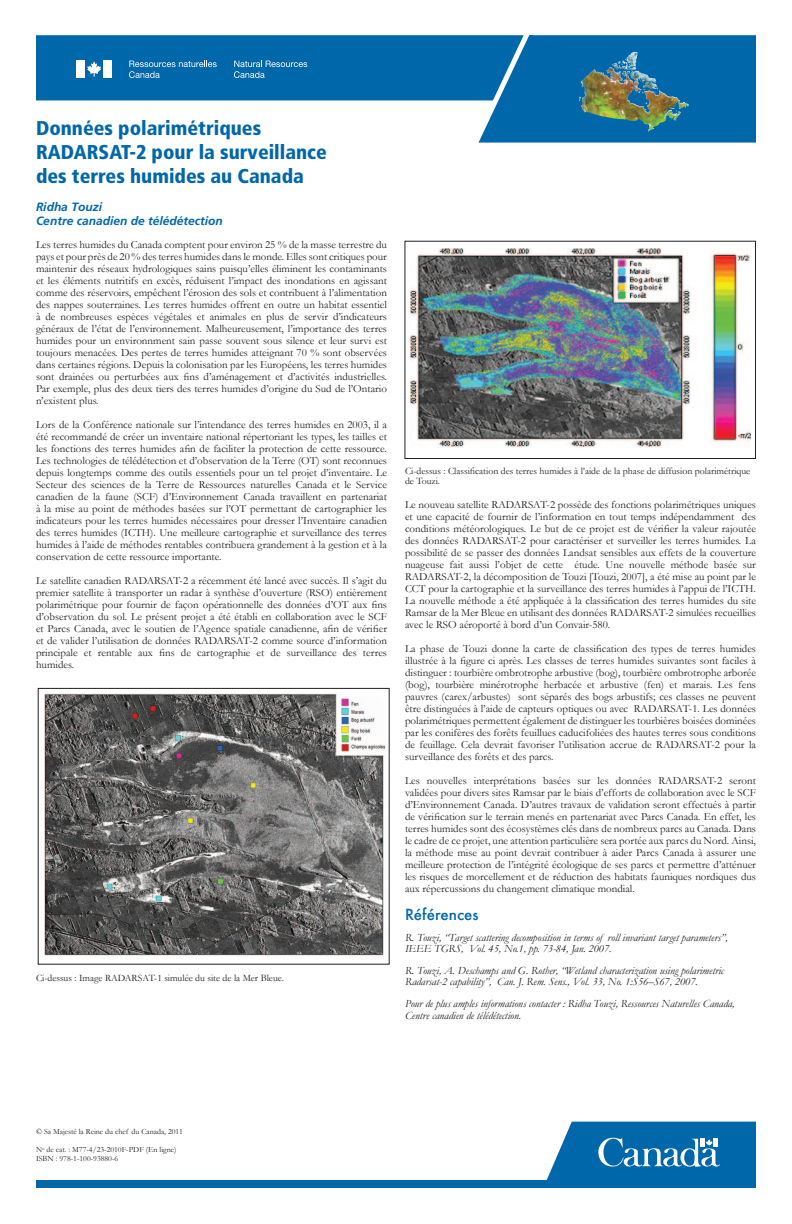
<style>
.page{position:relative;width:792px;height:1224px;background:#fff}
.page>*{position:absolute;margin:0;border:0;box-sizing:border-box;transform-origin:0 0}
.t1{font:900 condensed 20px/24px "Frutiger";color:#0067aa}
.t2{font:500 15px "Futura";color:#0067aa}
.t3{font:italic 700 12px/14px "Frutiger";color:#0067aa}
.t4{font:11px/12px "Garamond";color:#231f20;text-align:justify}
.t5{font:italic 11px/11px "Garamond";color:#231f20}
.t6{font:9.8px/10px "Garamond";color:#231f20}
.t7{font:8px/9px "Garamond";color:#231f20}
</style>
<div class="page">
<svg style="left:36px;top:35px;width:720px;height:108px"></svg>
<img style="left:618px;top:52px;width:19px;height:18px">
<svg style="left:543px;top:1122px;width:213px;height:59px;background:#287eb7"></svg>
<div style="left:36px;top:1181px;width:720px;height:7px;background:#0067aa"></div>
<img style="left:410px;top:248px;width:341px;height:200px">
<div style="left:404px;top:241px;width:352px;height:218px;border:1px solid #231f20"></div>
<img style="left:44px;top:693px;width:342px;height:264px">
<p class="t1" style="left:36px;top:116px;width:292px">Données polarimétriques<br>RADARSAT-2 pour la surveillance</p>
<p class="t1" style="left:36px;top:164px;width:269px">des terres humides au Canada</p>
<p class="t3" style="left:36px;top:200px;width:188px">Ridha Touzi<br>Centre canadien de télédétection</p>
<p class="t4" style="left:36px;top:238px;width:353px">Les terres humides du Canada comptent pour environ 25 % de la masse terrestre du pays et pour près de 20 % des terres humides dans le monde. Elles sont critiques pour maintenir des réseaux hydrologiques sains puisqu’elles éliminent les contaminants et les éléments nutritifs en excès, réduisent l’impact des inondations en agissant comme des réservoirs, empêchent l’érosion des sols et contribuent à l’alimentation des nappes souterraines. Les terres humides offrent en outre un habitat essentiel à de nombreuses espèces végétales et animales en plus de servir d’indicateurs généraux de l’état de l’environnement. Malheureusement, l’importance des terres humides pour un environnment sain passe souvent sous silence et leur survi est toujours menacées. Des pertes de terres humides atteignant 70 % sont observées dans certaines régions. Depuis la colonisation par les Européens, les terres humides sont drainées ou perturbées aux fins d’aménagement et d’activités industrielles.<br>Par exemple, plus des deux tiers des terres humides d’origine du Sud de l’Ontario n’existent plus.</p>
<p class="t4" style="left:36px;top:418px;width:353px">Lors de la Conférence nationale sur l’intendance des terres humides en 2003, il a été recommandé de créer un inventaire national répertoriant les types, les tailles et les fonctions des terres humides afin de faciliter la protection de cette ressource.<br>Les technologies de télédétection et d’observation de la Terre (OT) sont reconnues depuis longtemps comme des outils essentiels pour un tel projet d’inventaire. Le Secteur des sciences de la Terre de Ressources naturelles Canada et le Service canadien de la faune (SCF) d’Environnement Canada travaillent en partenariat à la mise au point de méthodes basées sur l’OT permettant de cartographier les indicateurs pour les terres humides nécessaires pour dresser l’Inventaire canadien des terres humides (ICTH). Une meilleure cartographie et surveillance des terres humides à l’aide de méthodes rentables contribuera grandement à la gestion et à la conservation de cette ressource importante.</p>
<p class="t4" style="left:36px;top:574px;width:353px">Le satellite canadien RADARSAT-2 a récemment été lancé avec succès. Il s’agit du premier satellite à transporter un radar à synthèse d’ouverture (RSO) entièrement polarimétrique pour fournir de façon opérationnelle des données d’OT aux fins d’observation du sol. Le présent projet a été établi en collaboration avec le SCF et Parcs Canada, avec le soutien de l’Agence spatiale canadienne, afin de vérifier et de valider l’utilisation de données RADARSAT-2 comme source d’information principale et rentable aux fins de cartographie et de surveillance des terres humides.</p>
<p class="t6" style="left:36px;top:973px;width:249px">Ci-dessus : Image RADARSAT-1 simulée du site de la Mer Bleue.</p>
<p class="t6" style="left:405px;top:466px;width:347px">Ci-dessus : Classification des terres humides à l’aide de la phase de diffusion polarimétrique de Touzi.</p>
<p class="t4" style="left:405px;top:498px;width:353px">Le nouveau satellite RADARSAT-2 possède des fonctions polarimétriques uniques et une capacité de fournir de l’information en tout temps indépendamment des conditions météorologiques. Le but de ce projet est de vérifier la valeur rajoutée des données RADARSAT-2 pour caractériser et surveiller les terres humides. La possibilité de se passer des données Landsat sensibles aux effets de la couverture nuageuse fait aussi l’objet de cette étude. Une nouvelle méthode basée sur RADARSAT-2, la décomposition de Touzi [Touzi, 2007], a été mise au point par le CCT pour la cartographie et la surveillance des terres humides à l’appui de l’ICTH.<br>La nouvelle méthode a été appliquée à la classification des terres humides du site Ramsar de la Mer Bleue en utilisant des données RADARSAT-2 simulées recueillies avec le RSO aéroporté à bord d’un Convair-580.</p>
<p class="t4" style="left:405px;top:642px;width:353px">La phase de Touzi donne la carte de classification des types de terres humides illustrée à la figure ci après. Les classes de terres humides suivantes sont faciles à distinguer : tourbière ombrotrophe arbustive (bog), tourbière ombrotrophe arborée (bog), tourbière minérotrophe herbacée et arbustive (fen) et marais. Les fens pauvres (carex/arbustes) sont séparés des bogs arbustifs; ces classes ne peuvent être distinguées à l’aide de capteurs optiques ou avec RADARSAT-1. Les données polarimétriques permettent également de distinguer les tourbières boisées dominées par les conifères des forêts feuillues caducifoliées des hautes terres sous conditions de feuillage. Cela devrait favoriser l’utilisation accrue de RADARSAT-2 pour la surveillance des forêts et des parcs.</p>
<p class="t4" style="left:405px;top:774px;width:353px">Les nouvelles interprétations basées sur les données RADARSAT-2 seront validées pour divers sites Ramsar par le biais d’efforts de collaboration avec le SCF d’Environnement Canada. D’autres travaux de validation seront effectués à partir de vérification sur le terrain menés en partenariat avec Parcs Canada. En effet, les terres humides sont des écosystèmes clés dans de nombreux parcs au Canada. Dans le cadre de ce projet, une attention particulière sera portée aux parcs du Nord. Ainsi, la méthode mise au point devrait contribuer à aider Parcs Canada à assurer une meilleure protection de l’intégrité écologique de ses parcs et permettre d’atténuer les risques de morcellement et de réduction des habitats fauniques nordiques dus aux répercussions du changement climatique mondial.</p>
<p class="t2" style="left:405px;top:904px;width:75px">Références</p>
<p class="t5" style="left:405px;top:932px;width:324px">R. Touzi, “Target scattering decomposition in terms of roll invariant target parameters”,<br>IEEE TGRS, Vol. 45, No.1, pp. 73-84, Jan. 2007.</p>
<p class="t5" style="left:405px;top:965px;width:320px">R. Touzi, A. Deschamps and G. Rother, “Wetland characterization using polarimetric<br>Radarsat-2 capability”, Can. J. Rem. Sens., Vol. 33, No. 1:S56–S67, 2007.</p>
<p class="t5" style="left:405px;top:997px;width:331px;line-height:12px">Pour de plus amples informations contacter : Ridha Touzi, Ressources Naturelles Canada,<br>Centre canadien de télédétection.</p>
<p class="t7" style="left:36px;top:1127px;width:149px">© Sa Majesté la Reine du chef du Canada, 2011</p>
<p class="t7" style="left:36px;top:1145px;width:142px">N<sup>o</sup> de cat. : M77-4/23-2010F-PDF (En ligne)<br>ISBN : 978-1-100-93880-6</p>
</div>
